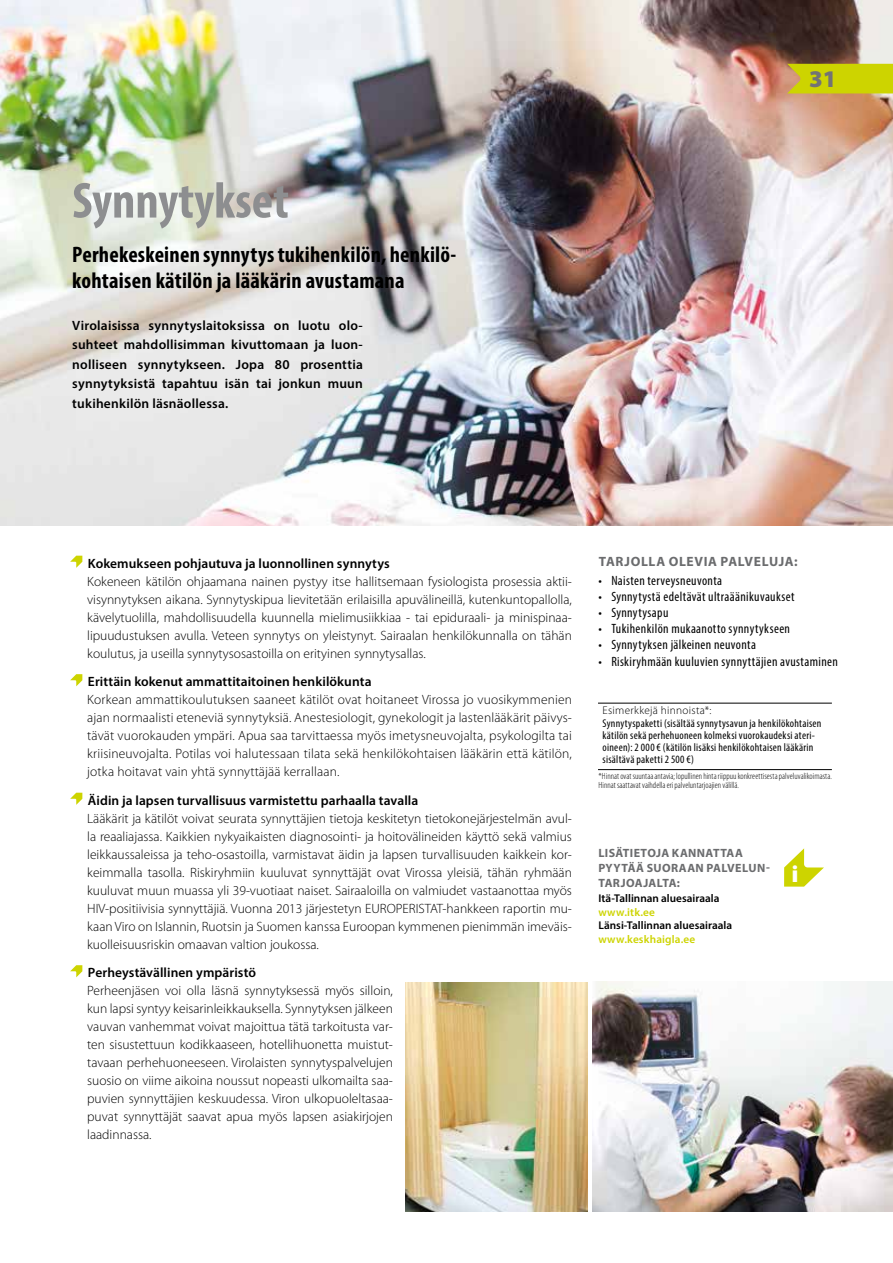
<style>
.page{position:relative;width:893px;height:1263px;background:#fff}
.page>*{position:absolute;margin:0;border:0;box-sizing:border-box;transform-origin:0 0}
.t1{font:700 condensed 51px "Myriad Pro";color:#8d8e90}
.t2{font:900 24px "Myriad Pro";color:#727375}
.t3{font:700 condensed 22.5px/25.5px "Myriad Pro";letter-spacing:.01em;color:#000}
.t4{font:300 13.5px/18px "Myriad Pro";color:#000;text-align:justify}
.t5{font:600 13.5px/19.5px "Myriad Pro";letter-spacing:.005em;color:#000;text-align:justify}
.t6{font:condensed 13.5px "Myriad Pro";letter-spacing:.025em;color:#000}
.t7{font:700 13.5px "Myriad Pro";letter-spacing:.045em;color:#6b6c6e}
.t8{font:700 12px/15px "Myriad Pro";letter-spacing:.03em;color:#6b6c6e}
.t9{font:condensed 11.25px/12px "Myriad Pro";letter-spacing:.025em;color:#000}
.t10{font:600 11.25px "Myriad Pro";color:#000}
.t11{font:600 11.25px "Myriad Pro";letter-spacing:.015em;color:#cdd400}
.t12{font:300 11.25px "Myriad Pro";letter-spacing:.025em;color:#000}
.t13{font:300 condensed 9px/9px "Myriad Pro";letter-spacing:.005em;color:#000}
</style>
<div class="page">
<img style="left:0;top:0;width:893px;height:526px">
<svg style="left:787px;top:64px;width:106px;height:29px;background:#cdcf08"></svg>
<hr style="left:598px;top:703px;width:234px;height:1px;background:#000">
<hr style="left:598px;top:769px;width:234px;height:1px;background:#000">
<svg style="left:881px;top:1211px;width:12px;height:1px"></svg>
<svg style="left:70px;top:556px;width:12px;height:12px"></svg>
<svg style="left:70px;top:674px;width:12px;height:12px"></svg>
<svg style="left:70px;top:793px;width:12px;height:12px"></svg>
<svg style="left:70px;top:965px;width:12px;height:12px"></svg>
<img style="left:592px;top:982px;width:301px;height:229px">
<img style="left:406px;top:982px;width:181px;height:230px">
<svg style="left:784px;top:848px;width:40px;height:39px"></svg>
<h1 class="t1" style="left:72px;top:169px;width:218px">Synnytykset</h1>
<h3 class="t3" style="left:72px;top:241px;width:386px">Perhekeskeinen synnytys tukihenkilön, henkilö&shy;kohtaisen kätilön ja lääkärin avustamana</h3>
<p class="t5" style="left:72px;top:315px;width:292px">Virolaisissa synnytyslaitoksissa on luotu olo&shy;suhteet mahdollisimman kivuttomaan ja luon&shy;nolliseen synnytykseen. Jopa 80 prosenttia synnytyksistä tapahtuu isän tai jonkun muun tukihenkilön läsnäollessa.</p>
<h2 class="t2" style="left:809px;top:63px;width:29px">31</h2>
<p class="t5" style="left:88px;top:553px;width:303px">Kokemukseen pohjautuva ja luonnollinen synnytys</p>
<p class="t4" style="left:87px;top:572px;width:486px">Kokeneen kätilön ohjaamana nainen pystyy itse hallitsemaan fysiologista prosessia aktii&shy;visynnytyksen aikana. Synnytyskipua lievitetään erilaisilla apuvälineillä, kutenkuntopallolla, kävelytuolilla, mahdollisuudella kuunnella mielimusiikkiaa - tai epiduraali- ja minispinaa&shy;lipuudustuksen avulla. Veteen synnytys on yleistynyt. Sairaalan henkilökunnalla on tähän koulutus, ja useilla synnytysosastoilla on erityinen synnytysallas.</p>
<p class="t5" style="left:88px;top:672px;width:285px">Erittäin kokenut ammattitaitoinen henkilökunta</p>
<p class="t4" style="left:87px;top:691px;width:486px">Korkean ammattikoulutuksen saaneet kätilöt ovat hoitaneet Virossa jo vuosikymmenien ajan normaalisti eteneviä synnytyksiä. Anestesiologit, gynekologit ja lastenlääkärit päivys&shy;tävät vuorokauden ympäri. Apua saa tarvittaessa myös imetysneuvojalta, psykologilta tai kriisineuvojalta. Potilas voi halutessaan tilata sekä henkilökohtaisen lääkärin että kätilön, jotka hoitavat vain yhtä synnyttäjää kerrallaan.</p>
<p class="t5" style="left:88px;top:790px;width:332px">Äidin ja lapsen turvallisuus varmistettu parhaalla tavalla</p>
<p class="t4" style="left:87px;top:809px;width:486px">Lääkärit ja kätilöt voivat seurata synnyttäjien tietoja keskitetyn tietokonejärjestelmän avul&shy;la reaaliajassa. Kaikkien nykyaikaisten diagnosointi- ja hoitovälineiden käyttö sekä valmius leikkaussaleissa ja teho-osastoilla, varmistavat äidin ja lapsen turvallisuuden kaikkein kor&shy;keimmalla tasolla. Riskiryhmiin kuuluvat synnyttäjät ovat Virossa yleisiä, tähän ryhmään kuuluvat muun muassa yli 39-vuotiaat naiset. Sairaaloilla on valmiudet vastaanottaa myös HIV-positiivisia synnyttäjiä. Vuonna 2013 järjestetyn EUROPERISTAT-hankkeen raportin mu&shy;kaan Viro on Islannin, Ruotsin ja Suomen kanssa Euroopan kymmenen pienimmän imeväis&shy;kuolleisuusriskin omaavan valtion joukossa.</p>
<p class="t5" style="left:88px;top:963px;width:170px">Perheystävällinen ympäristö</p>
<p class="t4" style="left:87px;top:982px;width:307px">Perheenjäsen voi olla läsnä synnytyksessä myös silloin, kun lapsi syntyy keisarinleikkauksella. Synnytyksen jälkeen vauvan vanhemmat voivat majoittua tätä tarkoitusta var&shy;ten sisustettuun kodikkaaseen, hotellihuonetta muistut&shy;tavaan perhehuoneeseen. Virolaisten synnytyspalvelujen suosio on viime aikoina noussut nopeasti ulkomailta saa&shy;puvien synnyttäjien keskuudessa. Viron ulkopuoleltasaa&shy;puvat synnyttäjät saavat apua myös lapsen asiakirjojen laadinnassa.</p>
<p class="t7" style="left:599px;top:552px;width:200px">TARJOLLA OLEVIA PALVELUJA:</p>
<p class="t6" style="left:599px;top:572px;width:125px">• Naisten terveysneuvonta</p>
<p class="t6" style="left:599px;top:588px;width:197px">• Synnytystä edeltävät ultraäänikuvaukset</p>
<p class="t6" style="left:599px;top:604px;width:71px">• Synnytysapu</p>
<p class="t6" style="left:599px;top:621px;width:193px">• Tukihenkilön mukaanotto synnytykseen</p>
<p class="t6" style="left:599px;top:637px;width:159px">• Synnytyksen jälkeinen neuvonta</p>
<p class="t6" style="left:599px;top:653px;width:241px">• Riskiryhmään kuuluvien synnyttäjien avustaminen</p>
<p class="t12" style="left:602px;top:704px;width:110px">Esimerkkejä hinnoista*:</p>
<p class="t9" style="left:602px;top:717px;width:220px">Synnytyspaketti (sisältääsynnytysavun ja henkilökohtaisen kätilön sekä perhehuoneen kolmeksi vuorokaudeksi ateri&shy;oineen): 2 000 € (kätilön lisäksi henkilökohtaisen lääkärin sisältävä paketti 2 500 €)</p>
<p class="t13" style="left:599px;top:771px;width:235px">*Hinnat ovat suuntaa antavia; lopullinen hinta riippuu konkreettisesta palveluvalikoimasta.<br>Hinnat saattavat vaihdella eri palveluntarjoajien välillä.</p>
<p class="t8" style="left:598px;top:845px;width:173px">LISÄTIETOJA KANNATTAA<br>PYYTÄÄ SUORAAN PALVELUN-<br>TARJOAJALTA:</p>
<p class="t10" style="left:598px;top:891px;width:123px">Itä-Tallinnan aluesairaala</p>
<p class="t11" style="left:598px;top:904px;width:58px">www.itk.ee</p>
<p class="t10" style="left:598px;top:918px;width:135px">Länsi-Tallinnan aluesairaala</p>
<p class="t11" style="left:598px;top:931px;width:98px">www.keskhaigla.ee</p>
</div>
